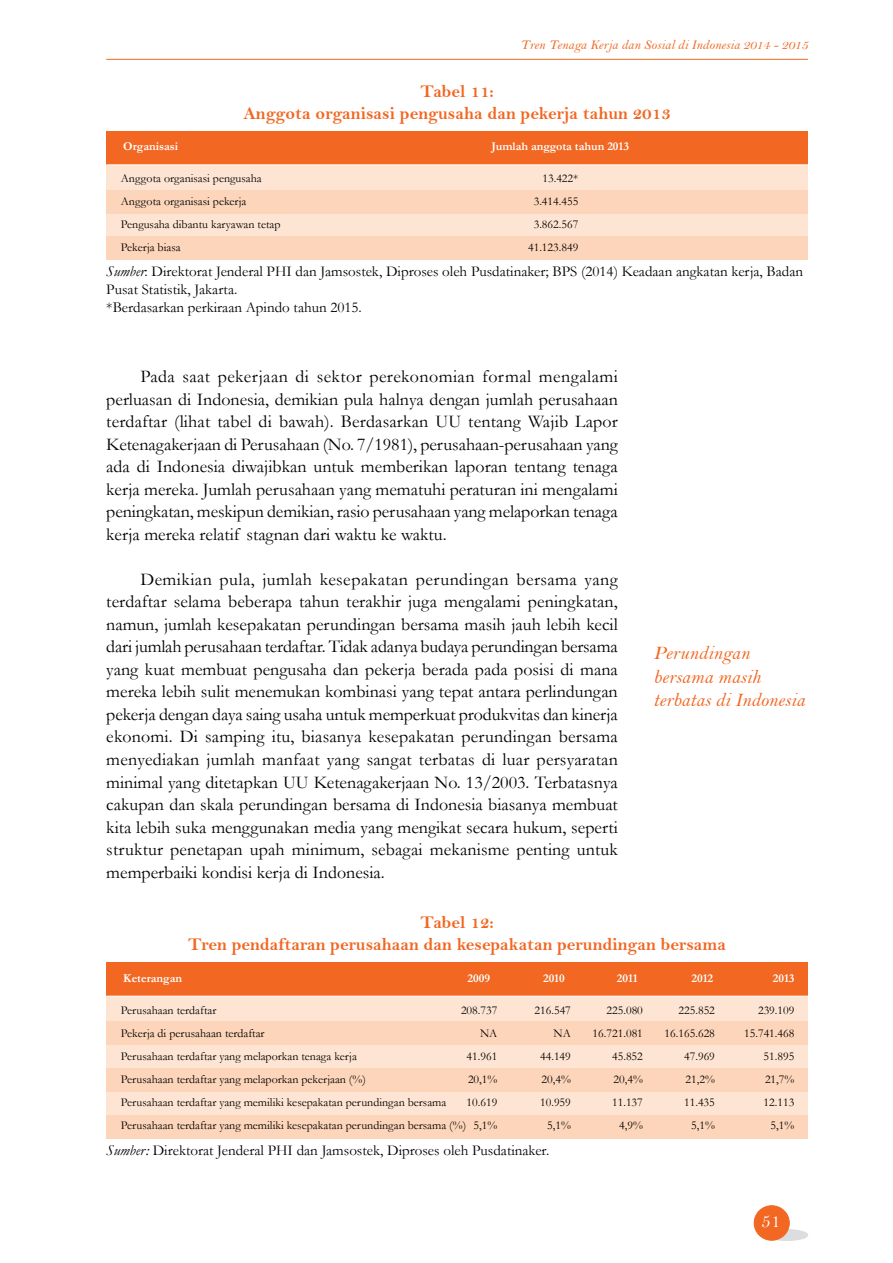
<style>
.page{position:relative;width:893px;height:1263px;background:#fff}
.page>*{position:absolute;margin:0;border:0;box-sizing:border-box;transform-origin:0 0}
.t1{font:19.5px/23.4px "Bell MT Italic";color:#f26722}
.t2{font:19.5px "Bell";color:#fff}
.t3{font:18px/22.5px "Garamond";color:#000;text-align:justify}
.t4{font:18px/21.6px "Bell MT Bold";color:#f26722;text-align:center}
.t5{font:15px/18px "Garamond";color:#000}
.t6{font:13.5px "Bell MT Italic";color:#f26722}
.t7{font:12px "Garamond";color:#000}
.t8{font:700 12px "Garamond";color:#fff}
.s1{font-style:italic}
</style>
<div class="page">
<hr style="left:106px;top:59px;width:702px;height:1px;background:#f26722">
<div style="left:766px;top:1229px;width:42px;height:11px;background:#dcddde;border-radius:50%"></div>
<div style="left:766px;top:1229px;width:42px;height:12px;border:1px solid #dcddde;border-radius:50%"></div>
<div style="left:754px;top:1206px;width:35px;height:34px;background:#f26722;border-radius:50%"></div>
<div style="left:754px;top:1205px;width:35px;height:35px;border:1px solid #f26722;border-radius:50%"></div>
<div style="left:106px;top:158px;width:702px;height:85px;background:#fee4d2"></div>
<div style="left:106px;top:190px;width:702px;height:23px;background:#fdd5ba"></div>
<div style="left:106px;top:131px;width:702px;height:34px;background:#f26722"></div>
<hr style="left:106px;top:165px;width:702px;height:1px;background:#fff">
<div style="left:106px;top:237px;width:702px;height:23px;background:#fdd5ba"></div>
<div style="left:106px;top:989px;width:702px;height:150px;background:#fee4d2"></div>
<div style="left:106px;top:1021px;width:702px;height:24px;background:#fdd5ba"></div>
<div style="left:106px;top:962px;width:702px;height:34px;background:#f26722"></div>
<hr style="left:106px;top:996px;width:702px;height:1px;background:#fff">
<div style="left:106px;top:1068px;width:702px;height:23px;background:#fdd5ba"></div>
<div style="left:106px;top:1116px;width:702px;height:23px;background:#fdd5ba"></div>
<p class="t6" style="left:521px;top:37px;width:289px">Tren Tenaga Kerja dan Sosial di Indonesia 2014 - 2015</p>
<p class="t4" style="left:243px;top:80px;width:429px">Tabel 11:<br>Anggota organisasi pengusaha dan pekerja tahun 2013</p>
<p class="t8" style="left:123px;top:138px;width:57px">Organisasi</p>
<p class="t8" style="left:492px;top:138px;width:139px">Jumlah anggota tahun 2013</p>
<p class="t7" style="left:121px;top:170px;width:142px">Anggota organisasi pengusaha</p>
<p class="t7" style="left:542px;top:170px;width:37px">13.422*</p>
<p class="t7" style="left:121px;top:194px;width:127px">Anggota organisasi pekerja</p>
<p class="t7" style="left:534px;top:194px;width:46px">3.414.455</p>
<p class="t7" style="left:121px;top:217px;width:161px">Pengusaha dibantu karyawan tetap</p>
<p class="t7" style="left:534px;top:217px;width:46px">3.862.567</p>
<p class="t7" style="left:121px;top:240px;width:61px">Pekerja biasa</p>
<p class="t7" style="left:528px;top:240px;width:52px">41.123.849</p>
<p class="t5" style="left:106px;top:262px;width:698px"><span class="s1">Sumber</span>: Direktorat Jenderal PHI dan Jamsostek, Diproses oleh Pusdatinaker; BPS (2014) Keadaan angkatan kerja, Badan<br>Pusat Statistik, Jakarta.<br>*Berdasarkan perkiraan Apindo tahun 2015.</p>
<p class="t3" style="left:106px;top:365px;width:513px;text-indent:34px">Pada saat pekerjaan di sektor perekonomian formal mengalami perluasan di Indonesia, demikian pula halnya dengan jumlah perusahaan terdaftar (lihat tabel di bawah). Berdasarkan UU tentang Wajib Lapor Ketenagakerjaan di Perusahaan (No. 7/1981), perusahaan-perusahaan yang ada di Indonesia diwajibkan untuk memberikan laporan tentang tenaga kerja mereka. Jumlah perusahaan yang mematuhi peraturan ini mengalami peningkatan, meskipun demikian, rasio perusahaan yang melaporkan tenaga kerja mereka relatif stagnan dari waktu ke waktu.</p>
<p class="t3" style="left:106px;top:568px;width:513px;text-indent:34px">Demikian pula, jumlah kesepakatan perundingan bersama yang terdaftar selama beberapa tahun terakhir juga mengalami peningkatan, namun, jumlah kesepakatan perundingan bersama masih jauh lebih kecil dari jumlah perusahaan terdaftar. Tidak adanya budaya perundingan bersama yang kuat membuat pengusaha dan pekerja berada pada posisi di mana mereka lebih sulit menemukan kombinasi yang tepat antara perlindungan pekerja dengan daya saing usaha untuk memperkuat produkvitas dan kinerja ekonomi. Di samping itu, biasanya kesepakatan perundingan bersama menyediakan jumlah manfaat yang sangat terbatas di luar persyaratan minimal yang ditetapkan UU Ketenagakerjaan No. 13/2003. Terbatasnya cakupan dan skala perundingan bersama di Indonesia biasanya membuat kita lebih suka menggunakan media yang mengikat secara hukum, seperti struktur penetapan upah minimum, sebagai mekanisme penting untuk memperbaiki kondisi kerja di Indonesia.</p>
<p class="t1" style="left:654px;top:641px;width:153px">Perundingan bersama masih terbatas di Indonesia</p>
<p class="t4" style="left:188px;top:912px;width:539px">Tabel 12:<br>Tren pendaftaran perusahaan dan kesepakatan perundingan bersama</p>
<p class="t8" style="left:123px;top:970px;width:60px">Keterangan</p>
<p class="t8" style="left:468px;top:970px;width:24px">2009</p>
<p class="t8" style="left:543px;top:970px;width:23px">2010</p>
<p class="t8" style="left:617px;top:970px;width:22px">2011</p>
<p class="t8" style="left:691px;top:970px;width:23px">2012</p>
<p class="t8" style="left:773px;top:970px;width:23px">2013</p>
<p class="t7" style="left:121px;top:1002px;width:97px">Perusahaan terdaftar</p>
<p class="t7" style="left:461px;top:1002px;width:38px">208.737</p>
<p class="t7" style="left:534px;top:1002px;width:38px">216.547</p>
<p class="t7" style="left:606px;top:1002px;width:38px">225.080</p>
<p class="t7" style="left:678px;top:1002px;width:38px">225.852</p>
<p class="t7" style="left:758px;top:1002px;width:38px">239.109</p>
<p class="t7" style="left:121px;top:1025px;width:145px">Pekerja di perusahaan terdaftar</p>
<p class="t7" style="left:480px;top:1025px;width:19px">NA</p>
<p class="t7" style="left:553px;top:1025px;width:19px">NA</p>
<p class="t7" style="left:593px;top:1025px;width:52px">16.721.081</p>
<p class="t7" style="left:665px;top:1025px;width:52px">16.165.628</p>
<p class="t7" style="left:744px;top:1025px;width:52px">15.741.468</p>
<p class="t7" style="left:121px;top:1048px;width:237px">Perusahaan terdaftar yang melaporkan tenaga kerja</p>
<p class="t7" style="left:467px;top:1048px;width:32px">41.961</p>
<p class="t7" style="left:540px;top:1048px;width:32px">44.149</p>
<p class="t7" style="left:612px;top:1048px;width:32px">45.852</p>
<p class="t7" style="left:684px;top:1048px;width:32px">47.969</p>
<p class="t7" style="left:764px;top:1048px;width:32px">51.895</p>
<p class="t7" style="left:121px;top:1071px;width:247px">Perusahaan terdaftar yang melaporkan pekerjaan (%)</p>
<p class="t7" style="left:468px;top:1071px;width:31px">20,1%</p>
<p class="t7" style="left:541px;top:1071px;width:31px">20,4%</p>
<p class="t7" style="left:613px;top:1071px;width:31px">20,4%</p>
<p class="t7" style="left:685px;top:1071px;width:31px">21,2%</p>
<p class="t7" style="left:765px;top:1071px;width:31px">21,7%</p>
<p class="t7" style="left:121px;top:1094px;width:327px">Perusahaan terdaftar yang memiliki kesepakatan perundingan bersama</p>
<p class="t7" style="left:467px;top:1094px;width:32px">10.619</p>
<p class="t7" style="left:540px;top:1094px;width:32px">10.959</p>
<p class="t7" style="left:612px;top:1094px;width:32px">11.137</p>
<p class="t7" style="left:684px;top:1094px;width:32px">11.435</p>
<p class="t7" style="left:764px;top:1094px;width:32px">12.113</p>
<p class="t7" style="left:121px;top:1117px;width:378px">Perusahaan terdaftar yang memiliki kesepakatan perundingan bersama (%) 5,1%</p>
<p class="t7" style="left:547px;top:1117px;width:25px">5,1%</p>
<p class="t7" style="left:619px;top:1117px;width:25px">4,9%</p>
<p class="t7" style="left:691px;top:1117px;width:25px">5,1%</p>
<p class="t7" style="left:771px;top:1117px;width:25px">5,1%</p>
<p class="t5" style="left:106px;top:1141px;width:445px"><span class="s1">Sumber:</span> Direktorat Jenderal PHI dan Jamsostek, Diproses oleh Pusdatinaker.</p>
<p class="t2" style="left:761px;top:1209px;width:21px">51</p>
</div>
